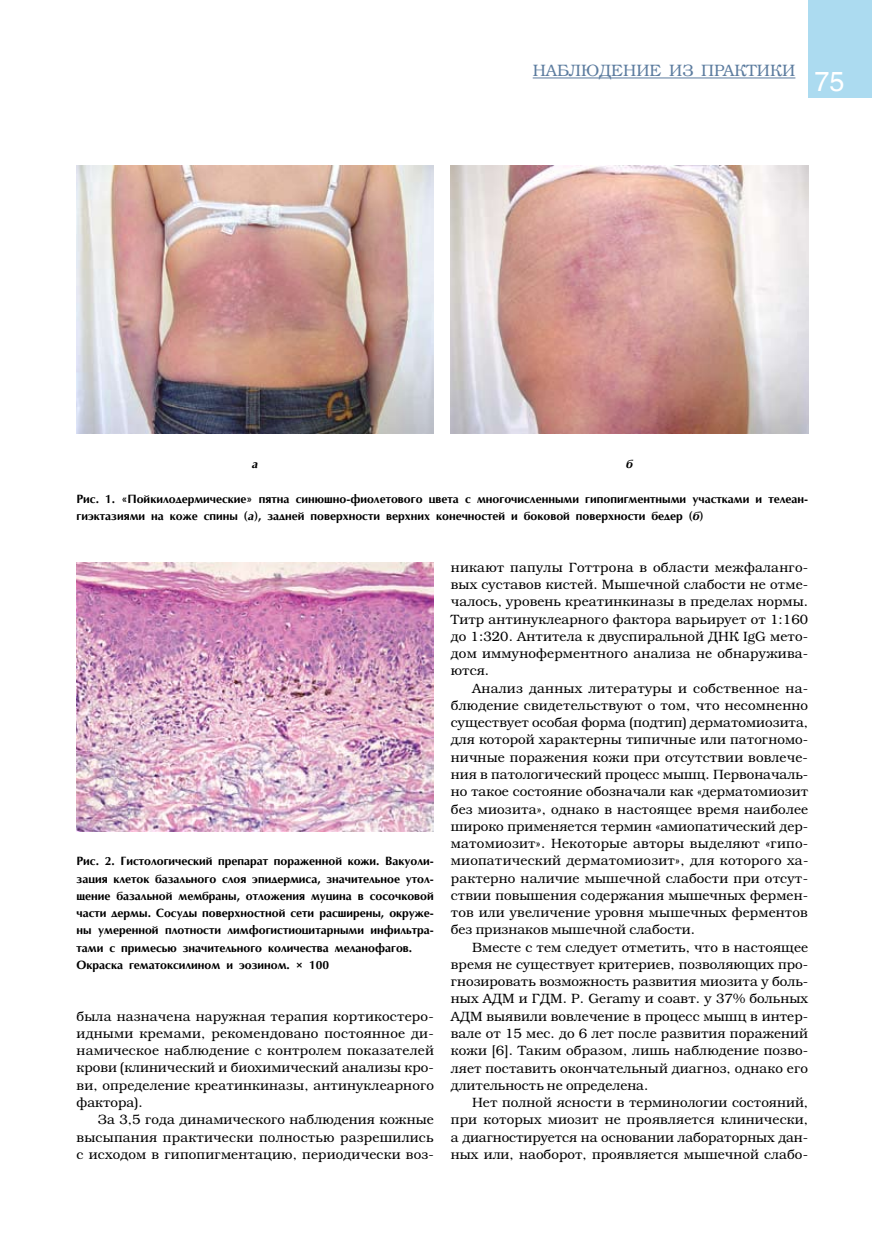
<style>
.page{position:relative;width:872px;height:1234px;background:#fff}
.page>*{position:absolute;margin:0;border:0;box-sizing:border-box;transform-origin:0 0}
.t1{font:27px "Helios";color:#fff}
.t2{font:300 16.5px "Bookman C";color:#5c7c9f}
.t3{font:300 13.5px/17.2px "Bookman C";letter-spacing:.01em;color:#000;text-align:justify}
.t4{font:700 12px/17.2px "AG Optima";color:#000}
.t5{font:italic 700 12px "AG Optima";color:#000}
.s1{font-style:italic}
</style>
<div class="page">
<div style="left:808px;top:0;width:64px;height:98px;background:#acdbf0"></div>
<hr style="left:532px;top:77px;width:263px;height:1px;background:#5c7c9f">
<img style="left:77px;top:166px;width:357px;height:268px">
<img style="left:451px;top:166px;width:357px;height:268px">
<img style="left:77px;top:562px;width:357px;height:269px">
<p class="t2" style="left:532px;top:61px;width:264px">НАБЛЮДЕНИЕ ИЗ ПРАКТИКИ</p>
<h1 class="t1" style="left:814px;top:67px;width:32px">75</h1>
<p class="t5" style="left:252px;top:457px;width:7px">а</p>
<p class="t5" style="left:626px;top:457px;width:8px">б</p>
<p class="t4" style="left:77px;top:490px;width:733px">Рис. 1. «Пойкилодермические» пятна синюшно-фиолетового цвета с многочисленными гипопигментными участками и телеан&shy;гиэктазиями на коже спины (<span class="s1">а</span>), задней поверхности верхних конечностей и боковой поверхности бедер (<span class="s1">б</span>)</p>
<p class="t4" style="left:77px;top:852px;width:359px">Рис. 2. Гистологический препарат пораженной кожи. Вакуоли&shy;зация клеток базального слоя эпидермиса, значительное утол&shy;щение базальной мембраны, отложения муцина в сосочковой части дермы. Сосуды поверхностной сети расширены, окруже&shy;ны умеренной плотности лимфогистиоцитарными инфильтра&shy;тами с примесью значительного количества меланофагов.<br>Окраска гематоксилином и эозином. ½ 100</p>
<p class="t3" style="left:77px;top:1007px;width:359px">была назначена наружная терапия кортикостеро&shy;идными кремами, рекомендовано постоянное ди&shy;намическое наблюдение с контролем показателей крови (клинический и биохимический анализы кро&shy;ви, определение креатинкиназы, антинуклеарного фактора).</p>
<p class="t3" style="left:77px;top:1110px;width:359px;text-indent:21px">За 3,5 года динамического наблюдения кожные высыпания практически полностью разрешились с исходом в гипопигментацию, периодически воз-</p>
<p class="t3" style="left:451px;top:558px;width:359px">никают папулы Готтрона в области межфаланго&shy;вых суставов кистей. Мышечной слабости не отме&shy;чалось, уровень креатинкиназы в пределах нормы.<br>Титр антинуклеарного фактора варьирует от 1:160 до 1:320. Антитела к двуспиральной ДНК IgG мето&shy;дом иммуноферментного анализа не обнаружива&shy;ются.</p>
<p class="t3" style="left:451px;top:679px;width:359px;text-indent:21px">Анализ данных литературы и собственное на&shy;блюдение свидетельствуют о том, что несомненно существует особая форма (подтип) дерматомиозита, для которой характерны типичные или патогномо&shy;ничные поражения кожи при отсутствии вовлече&shy;ния в патологический процесс мышц. Первоначаль&shy;но такое состояние обозначали как «дерматомиозит без миозита», однако в настоящее время наиболее широко применяется термин «амиопатический дер&shy;матомиозит». Некоторые авторы выделяют «гипо&shy;миопатический дерматомиозит», для которого ха&shy;рактерно наличие мышечной слабости при отсут&shy;ствии повышения содержания мышечных фермен&shy;тов или увеличение уровня мышечных ферментов без признаков мышечной слабости.</p>
<p class="t3" style="left:451px;top:938px;width:359px;text-indent:21px">Вместе с тем следует отметить, что в настоящее время не существует критериев, позволяющих про&shy;гнозировать возможность развития миозита у боль&shy;ных АДМ и ГДМ. P. Geramy и соавт. у 37% больных АДМ выявили вовлечение в процесс мышц в интер&shy;вале от 15 мес. до 6 лет после развития поражений кожи [6]. Таким образом, лишь наблюдение позво&shy;ляет поставить окончательный диагноз, однако его длительность не определена.</p>
<p class="t3" style="left:451px;top:1093px;width:359px;text-indent:21px">Нет полной ясности в терминологии состояний, при которых миозит не проявляется клинически, а диагностируется на основании лабораторных дан&shy;ных или, наоборот, проявляется мышечной слабо-</p>
</div>
